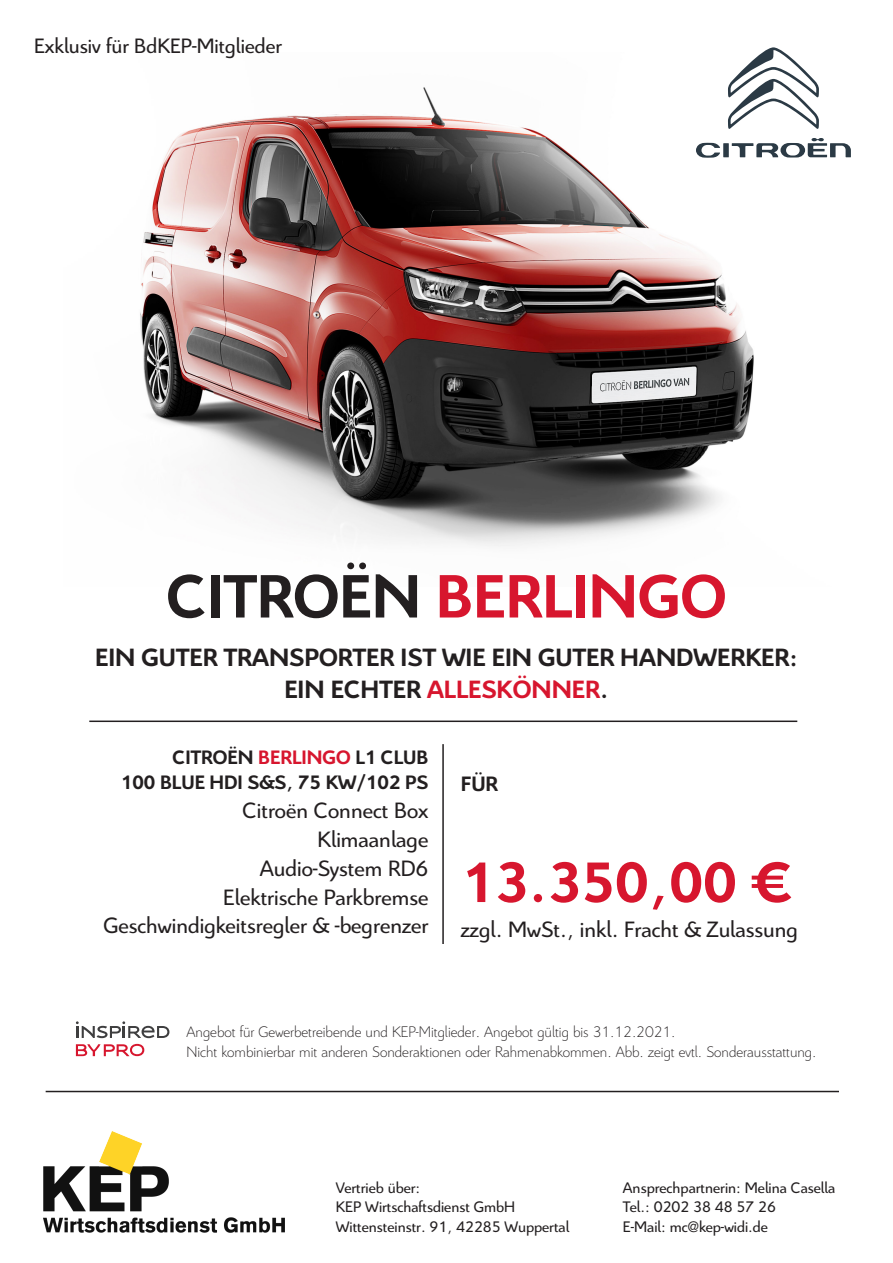
<style>
.page{position:relative;width:893px;height:1263px;background:#fff}
.page>*{position:absolute;margin:0;border:0;box-sizing:border-box;transform-origin:0 0}
.t1{font:700 66px "Citroen";color:#d7162e}
.t2{font:700 61.5px "Citroen";color:#d7162e}
.t3{font:700 27px "Citroen";color:#231f20}
.t4{font:700 27px "Citroen";color:#d7162e}
.t5{font:24px "Citroen";color:#231f20}
.t6{font:22.5px "Citroen";color:#231f20}
.t7{font:700 22.5px "Citroen";color:#231f20}
.t8{font:700 21px "Citroen";color:#231f20}
.t9{font:300 16.5px "Citroen";color:#231f20}
.t10{font:16.5px "Citroen";color:#231f20}
.s1{color:#231f20}
.s2{color:#d7162e}
</style>
<div class="page">
<img style="left:140px;top:87px;width:614px;height:460px">
<img style="left:43px;top:1131px;width:242px;height:101px">
<hr style="left:46px;top:1091px;width:793px;height:1px;background:#231f20">
<hr style="left:89px;top:720px;width:708px;height:2px;background:#231f20">
<svg style="left:696px;top:138px;width:155px;height:20px"></svg>
<svg style="left:728px;top:47px;width:91px;height:82px"></svg>
<svg style="left:76px;top:1021px;width:93px;height:17px"></svg>
<svg style="left:76px;top:1044px;width:68px;height:12px"></svg>
<hr style="left:442px;top:744px;width:2px;height:200px;background:#231f20">
<p class="t6" style="left:34px;top:31px;width:249px">Exklusiv für BdKEP-Mitglieder</p>
<p class="t1" style="left:167px;top:551px;width:561px"><span class="s1">CITROËN</span> BERLINGO</p>
<p class="t3" style="left:95px;top:638px;width:704px">EIN GUTER TRANSPORTER IST WIE EIN GUTER HANDWERKER:</p>
<p class="t4" style="left:284px;top:671px;width:326px"><span class="s1">EIN ECHTER</span> ALLESKÖNNER<span class="s1">.</span></p>
<p class="t8" style="left:173px;top:743px;width:257px">CITROËN <span class="s2">BERLINGO</span> L1 CLUB</p>
<p class="t8" style="left:121px;top:768px;width:309px">100 BLUE HDI S&amp;S, 75 KW/102 PS</p>
<p class="t5" style="left:242px;top:794px;width:187px">Citroën Connect Box</p>
<p class="t5" style="left:317px;top:823px;width:112px">Klimaanlage</p>
<p class="t5" style="left:260px;top:852px;width:170px">Audio-System RD6</p>
<p class="t5" style="left:223px;top:881px;width:207px">Elektrische Parkbremse</p>
<p class="t5" style="left:103px;top:910px;width:326px">Geschwindigkeitsregler &amp; -begrenzer</p>
<p class="t7" style="left:461px;top:768px;width:39px">FÜR</p>
<p class="t2" style="left:461px;top:840px;width:334px">13.350,00 €</p>
<p class="t5" style="left:461px;top:913px;width:339px">zzgl. MwSt., inkl. Fracht &amp; Zulassung</p>
<p class="t9" style="left:186px;top:1020px;width:491px">Angebot für Gewerbetreibende und KEP-Mitglieder. Angebot gültig bis 31.12.2021.</p>
<p class="t9" style="left:186px;top:1040px;width:632px">Nicht kombinierbar mit anderen Sonderaktionen oder Rahmenabkommen. Abb. zeigt evtl. Sonderausstattung.</p>
<p class="t10" style="left:336px;top:1176px;width:86px">Vertrieb über:</p>
<p class="t10" style="left:336px;top:1196px;width:181px">KEP Wirtschaftsdienst GmbH</p>
<p class="t10" style="left:336px;top:1216px;width:235px">Wittensteinstr. 91, 42285 Wuppertal</p>
<p class="t10" style="left:623px;top:1176px;width:214px">Ansprechpartnerin: Melina Casella</p>
<p class="t10" style="left:623px;top:1196px;width:155px">Tel.: 0202 38 48 57 26</p>
<p class="t10" style="left:623px;top:1216px;width:147px">E-Mail: mc@kep-widi.de</p>
</div>
